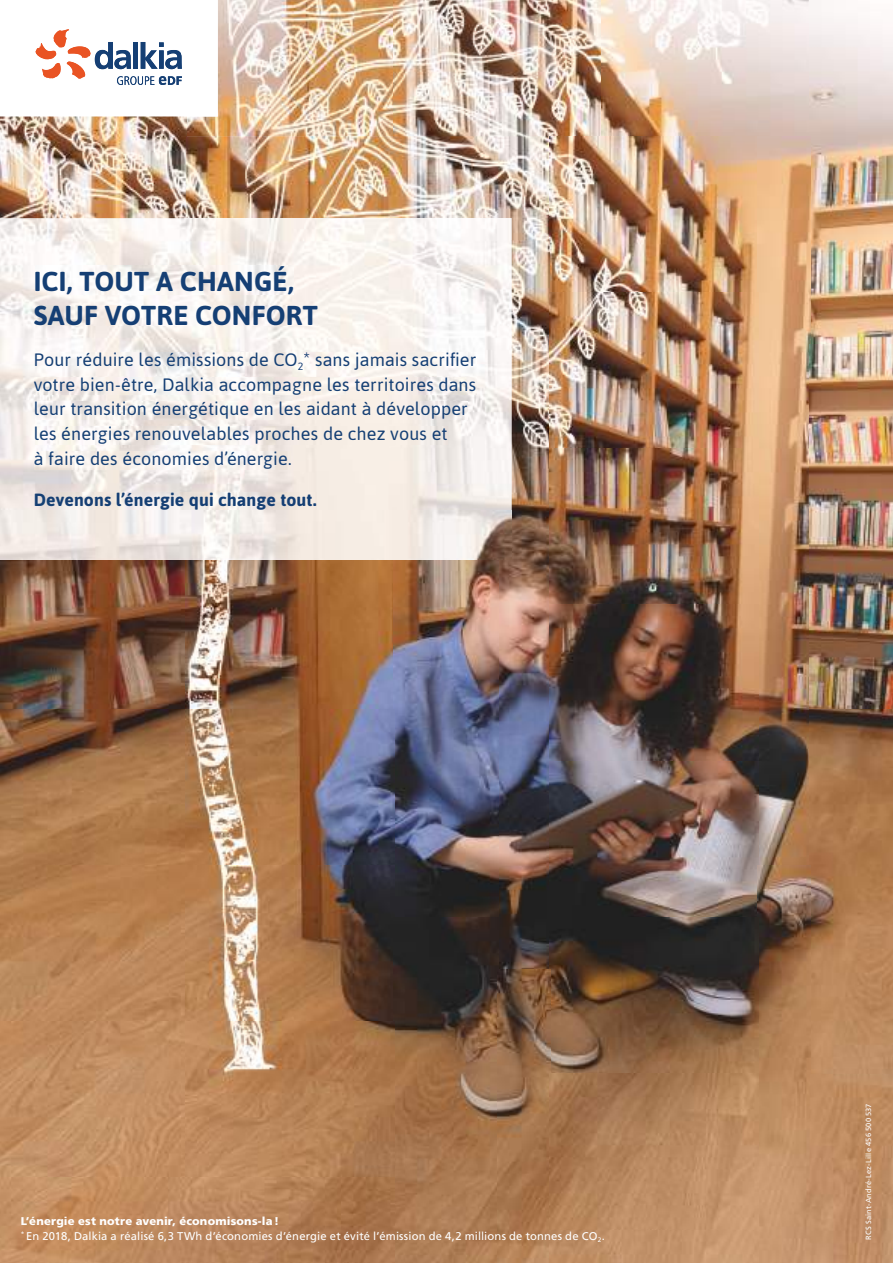
<style>
.page{position:relative;width:893px;height:1263px;background:#fff}
.page>*{position:absolute;margin:0;border:0;box-sizing:border-box;transform-origin:0 0}
.t1{font:700 31.5px/34.5px "Jaldi";letter-spacing:.005em;color:#153f74}
.t2{font:20.7px/24.9px "Jaldi";letter-spacing:.005em;color:#153f74}
.t3{font:700 20.4px "Jaldi";letter-spacing:.005em;color:#153f74}
.t4{font:11.25px/14.2px "Frutiger LT Std";letter-spacing:.01em;color:#fff}
.t5{font:7.5px "Frutiger LT Com";letter-spacing:.02em;color:#fff}
.s1{font-weight:900}
</style>
<div class="page">
<img style="left:186px;top:0;width:624px;height:136px">
<img style="left:810px;top:0;width:83px;height:1263px">
<img style="left:0;top:117px;width:186px;height:101px">
<img style="left:186px;top:136px;width:364px;height:105px">
<img style="left:550px;top:136px;width:260px;height:1127px">
<img style="left:498px;top:241px;width:52px;height:1022px">
<img style="left:0;top:559px;width:498px;height:704px">
<img style="left:0;top:218px;width:511px;height:341px">
<img style="left:35px;top:266px;width:258px;height:28px">
<img style="left:34px;top:306px;width:284px;height:19px">
<img style="left:35px;top:352px;width:261px;height:14px">
<svg style="left:298px;top:352px;width:11px;height:18px"></svg>
<img style="left:310px;top:352px;width:166px;height:17px">
<img style="left:34px;top:377px;width:442px;height:17px">
<img style="left:35px;top:402px;width:433px;height:17px">
<img style="left:35px;top:427px;width:412px;height:17px">
<img style="left:35px;top:452px;width:256px;height:17px">
<img style="left:35px;top:492px;width:281px;height:17px">
<svg style="left:0;top:0;width:218px;height:117px"></svg>
<img style="left:865px;top:1104px;width:6px;height:135px">
<h1 class="t1" style="left:34px;top:264px;width:286px">ICI, TOUT A CHANGÉ,<br>SAUF VOTRE CONFORT</h1>
<p class="t2" style="left:34px;top:348px;width:444px">Pour réduire les émissions de CO<sub>2</sub>* sans jamais sacrifier votre bien-être, Dalkia accompagne les territoires dans leur transition énergétique en les aidant à développer les énergies renouvelables proches de chez vous et<br>à faire des économies d’énergie.</p>
<p class="t3" style="left:34px;top:490px;width:284px">Devenons l’énergie qui change tout.</p>
<p class="t4" style="left:21px;top:1215px;width:586px"><span class="s1">L’énergie est notre avenir, économisons-la !<br></span><sup>*</sup> En 2018, Dalkia a réalisé 6,3 TWh d’économies d’énergie et évité l’émission de 4,2 millions de tonnes de CO<sub>2</sub>.</p>
<p class="t5" style="left:864px;top:1239px;width:138px;rotate:-90deg">RCS Saint-André-Lez-Lille 456 500 537</p>
</div>
